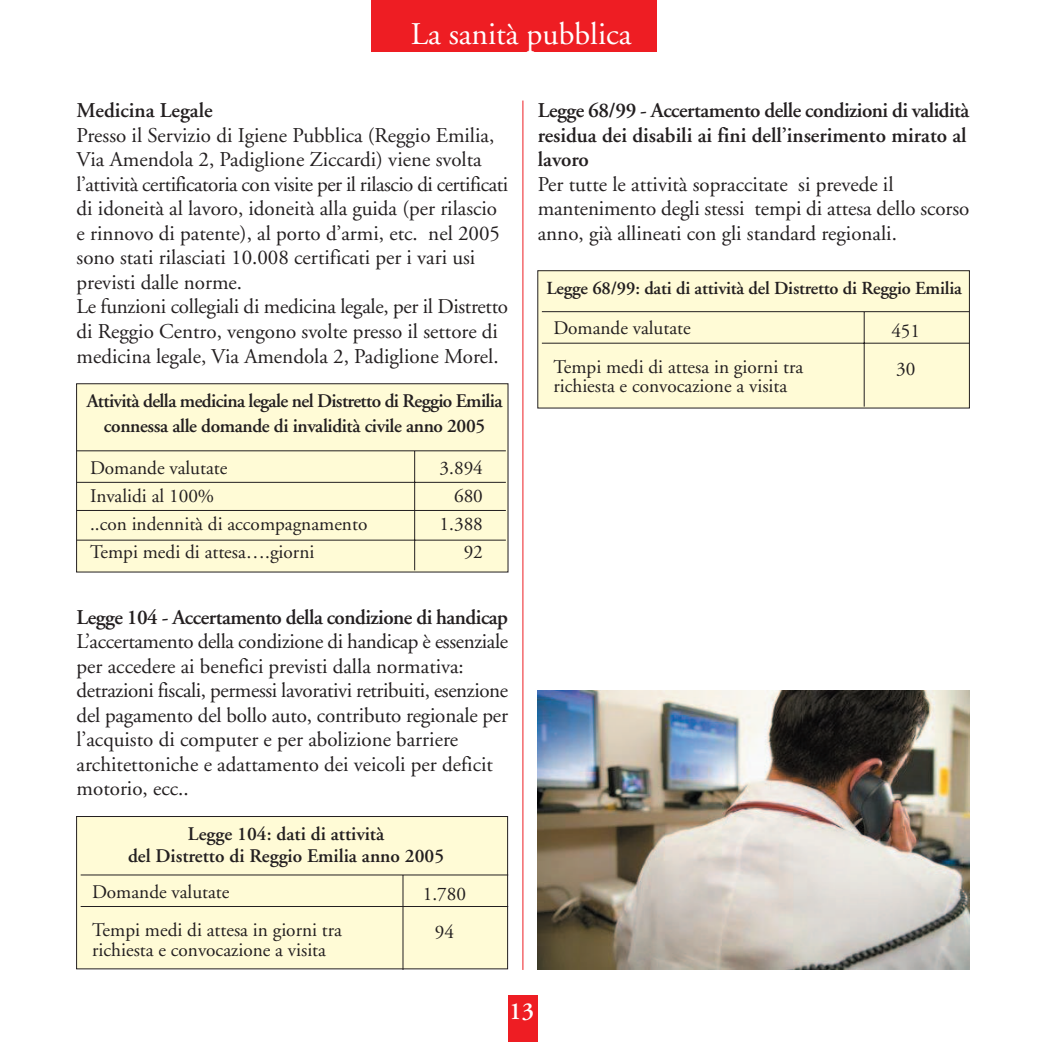
<style>
.page{position:relative;width:1042px;height:1042px;background:#fff}
.page>*{position:absolute;margin:0;border:0;box-sizing:border-box;transform-origin:0 0}
.t1{font:31.5px "Adobe Garamond";color:#fff}
.t2{font:600 24.5px "Adobe Garamond";color:#fff}
.t3{font:21px/24.5px "Adobe Garamond";color:#231f20}
.t4{font:600 21px/24.5px "Adobe Garamond";letter-spacing:-.005em;color:#231f20}
.t5{font:600 21px "Adobe Garamond";letter-spacing:-.025em;color:#231f20}
.t6{font:600 21px "Adobe Garamond";color:#231f20}
.t7{font:19.25px/28px "Adobe Garamond";color:#231f20}
.t8{font:600 19.25px/24.5px "Adobe Garamond";letter-spacing:-.02em;color:#231f20;text-align:center}
.t9{font:600 19.25px/22.8px "Adobe Garamond";color:#231f20;text-align:center}
.t10{font:600 18.38px "Adobe Garamond";letter-spacing:-.01em;color:#231f20}
</style>
<div class="page">
<div style="left:371px;top:0;width:285px;height:52px;background:#ee1d23"></div>
<div style="left:508px;top:994px;width:29px;height:47px;background:#ee1d23"></div>
<img style="left:538px;top:690px;width:430px;height:278px">
<div style="left:537px;top:271px;width:432px;height:137px;background:#fffbd6"></div>
<div style="left:537px;top:270px;width:432px;height:138px;border:1px solid #231f20"></div>
<hr style="left:541px;top:311px;width:428px;height:1px;background:#231f20">
<hr style="left:541px;top:343px;width:428px;height:1px;background:#231f20">
<hr style="left:863px;top:312px;width:1px;height:94px;background:#231f20">
<div style="left:76px;top:816px;width:431px;height:152px;background:#fffbd6;border:1px solid #231f20"></div>
<hr style="left:81px;top:874px;width:427px;height:1px;background:#231f20">
<hr style="left:81px;top:906px;width:427px;height:1px;background:#231f20">
<hr style="left:402px;top:875px;width:1px;height:94px;background:#231f20">
<div style="left:76px;top:383px;width:432px;height:189px;background:#fffbd6;border:1px solid #231f20"></div>
<hr style="left:77px;top:450px;width:429px;height:1px;background:#231f20">
<hr style="left:77px;top:482px;width:429px;height:1px;background:#231f20">
<hr style="left:77px;top:539px;width:429px;height:1px;background:#231f20">
<hr style="left:414px;top:451px;width:1px;height:119px;background:#231f20">
<hr style="left:77px;top:510px;width:429px;height:1px;background:#231f20">
<hr style="left:522px;top:100px;width:1px;height:869px;background:#ee1d23">
<h1 class="t1" style="left:410px;top:21px;width:222px">La sanità pubblica</h1>
<p class="t6" style="left:77px;top:102px;width:138px">Medicina Legale</p>
<p class="t3" style="left:77px;top:125px;width:433px">Presso il Servizio di Igiene Pubblica (Reggio Emilia, Via Amendola 2, Padiglione Ziccardi) viene svolta l’attività certificatoria con visite per il rilascio di certificati di idoneità al lavoro, idoneità alla guida (per rilascio e rinnovo di patente), al porto d’armi, etc. nel 2005 sono stati rilasciati 10.008 certificati per i vari usi previsti dalle norme.<br>Le funzioni collegiali di medicina legale, per il Distretto di Reggio Centro, vengono svolte presso il settore di medicina legale, Via Amendola 2, Padiglione Morel.</p>
<p class="t8" style="left:87px;top:390px;width:417px">Attività della medicina legale nel Distretto di Reggio Emilia connessa alle domande di invalidità civile anno 2005</p>
<p class="t7" style="left:90px;top:455px;width:279px">Domande valutate<br>Invalidi al 100%<br>..con indennità di accompagnamento<br>Tempi medi di attesa….giorni</p>
<p class="t7" style="left:439px;top:456px;width:45px;text-align:right">3.894<br>680<br>1.388<br>92</p>
<p class="t5" style="left:77px;top:608px;width:433px">Legge 104 - Accertamento della condizione di handicap</p>
<p class="t3" style="left:77px;top:631px;width:433px">L’accertamento della condizione di handicap è essenziale per accedere ai benefici previsti dalla normativa: detrazioni fiscali, permessi lavorativi retribuiti, esenzione del pagamento del bollo auto, contributo regionale per l’acquisto di computer e per abolizione barriere architettoniche e adattamento dei veicoli per deficit motorio, ecc..</p>
<p class="t9" style="left:128px;top:823px;width:317px">Legge 104: dati di attività<br>del Distretto di Reggio Emilia anno 2005</p>
<p class="t7" style="left:423px;top:876px;width:45px;line-height:38.5px;text-align:center">1.780<br>94</p>
<p class="t7" style="left:92px;top:874px;width:251px;line-height:38.5px">Domande valutate<br>Tempi medi di attesa in giorni tra</p>
<p class="t7" style="left:92px;top:937px;width:235px">richiesta e convocazione a visita</p>
<p class="t4" style="left:537px;top:100px;width:433px">Legge 68/99 - Accertamento delle condizioni di validità residua dei disabili ai fini dell’inserimento mirato al lavoro</p>
<p class="t3" style="left:537px;top:174px;width:433px">Per tutte le attività sopraccitate si prevede il mantenimento degli stessi tempi di attesa dello scorso anno, già allineati con gli standard regionali.</p>
<p class="t10" style="left:546px;top:281px;width:417px">Legge 68/99: dati di attività del Distretto di Reggio Emilia</p>
<p class="t7" style="left:553px;top:311px;width:251px;line-height:38.5px">Domande valutate<br>Tempi medi di attesa in giorni tra</p>
<p class="t7" style="left:553px;top:374px;width:235px">richiesta e convocazione a visita</p>
<p class="t7" style="left:891px;top:313px;width:30px;line-height:38.5px">451<br>30</p>
<p class="t2" style="left:509px;top:1001px;width:26px">13</p>
</div>
